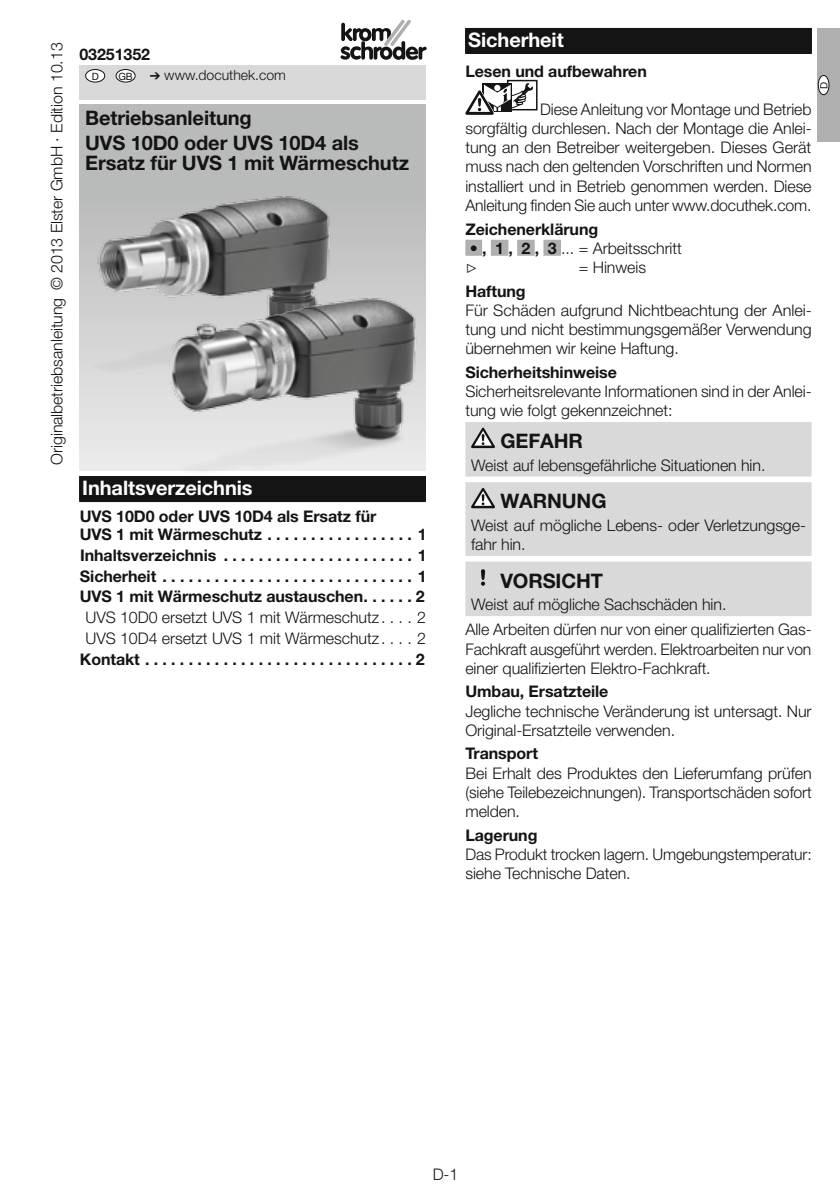
<style>
.page{position:relative;width:840px;height:1191px;background:#fff}
.page>*{position:absolute;margin:0;border:0;box-sizing:border-box;transform-origin:0 0}
.t1{font:700 20px/20px "Helvetica Neue LT Pro";letter-spacing:-.005em;color:#141414}
.t2{font:700 20px "Helvetica Neue LT Pro";letter-spacing:-.005em;color:#fff}
.t3{font:300 16px/19.2px "Helvetica Neue LT Pro";letter-spacing:-.005em;color:#141414}
.t4{font:700 16px/20.8px "Helvetica Neue LT Pro";letter-spacing:-.005em;color:#141414}
.t5{font:16px "Lucida Sans Unicode";color:#141414}
.t6{font:300 14px "Helvetica Neue LT Pro";color:#141414}
.t7{font:10px "Helvetica Neue LT Pro";color:#141414}
</style>
<div class="page">
<svg style="left:340px;top:20px;width:86px;height:40px"></svg>
<div style="left:79px;top:65px;width:346px;height:34px;background:#d9d9d9"></div>
<div style="left:86px;top:69px;width:19px;height:13px;background:#fff;border-radius:50%"></div>
<div style="left:85px;top:69px;width:20px;height:14px;border:1px solid #141414;border-radius:50%"></div>
<div style="left:116px;top:69px;width:19px;height:13px;background:#fff;border-radius:50%"></div>
<div style="left:115px;top:69px;width:21px;height:14px;border:1px solid #141414;border-radius:50%"></div>
<div style="left:79px;top:105px;width:346px;height:366px;background:linear-gradient(to bottom,#b0b1b1,#e9eaea)"></div>
<img style="left:79px;top:183px;width:256px;height:202px">
<img style="left:147px;top:285px;width:273px;height:186px">
<div style="left:465px;top:240px;width:17px;height:16px;background:#afafb0"></div>
<div style="left:490px;top:240px;width:18px;height:16px;background:#afafb0"></div>
<div style="left:517px;top:240px;width:17px;height:16px;background:#afafb0"></div>
<div style="left:543px;top:240px;width:17px;height:16px;background:#afafb0"></div>
<div style="left:506px;top:80px;width:31px;height:30px;border:2px solid #141414"></div>
<svg style="left:465px;top:82px;width:69px;height:33px"></svg>
<div style="left:465px;top:422px;width:346px;height:54px;background:#d9d9d9"></div>
<div style="left:465px;top:482px;width:346px;height:134px;background:#d9d9d9"></div>
<div style="left:816px;top:28px;width:23px;height:114px;background:#afafb0"></div>
<div style="left:817px;top:75px;width:11px;height:20px;background:#fff;border-radius:50%"></div>
<div style="left:817px;top:75px;width:11px;height:20px;border:1px solid #141414;border-radius:50%"></div>
<div style="left:79px;top:476px;width:346px;height:26px;background:#141414"></div>
<div style="left:465px;top:28px;width:346px;height:26px;background:#141414"></div>
<p class="t3" style="left:47px;top:290px;width:249px;rotate:-90deg">© 2013 Elster GmbH · Edition 10.13</p>
<p class="t3" style="left:47px;top:465px;width:168px;rotate:-90deg">Originalbetriebsanleitung</p>
<p class="t4" style="left:79px;top:43px;width:71px">03251352</p>
<p class="t7" style="left:92px;top:70px;width:9px">D</p>
<p class="t7" style="left:118px;top:70px;width:16px">GB</p>
<p class="t6" style="left:150px;top:66px;width:137px">➔ www.docuthek.com</p>
<p class="t1" style="left:85px;top:107px;width:168px">Betriebsanleitung</p>
<p class="t1" style="left:85px;top:133px;width:325px">UVS 1 0D0 oder UVS 1 0D4 als<br>Ersatz für UVS 1 mit Wärmeschutz</p>
<p class="t2" style="left:82px;top:475px;width:172px">Inhaltsverzeichnis</p>
<p class="t4" style="left:80px;top:507px;width:344px;line-height:18px">UVS 1 0D0 oder UVS 1 0D4 als Ersatz für<br>UVS 1 mit Wärmeschutz . . . . . . . . . . . . . . . . . 1</p>
<p class="t4" style="left:80px;top:544px;width:345px;text-align:justify">Inhaltsverzeichnis . . . . . . . . . . . . . . . . . . . . . . 1<br>Sicherheit . . . . . . . . . . . . . . . . . . . . . . . . . . . . . 1<br>UVS 1 mit Wärmeschutz austauschen . . . . . 2</p>
<p class="t3" style="left:85px;top:607px;width:300px">UVS 10D0 ersetzt UVS 1 mit Wärmeschutz ....</p>
<p class="t3" style="left:417px;top:607px;width:10px">2</p>
<p class="t3" style="left:85px;top:628px;width:300px">UVS 10D4 ersetzt UVS 1 mit Wärmeschutz ....</p>
<p class="t3" style="left:417px;top:628px;width:10px">2</p>
<p class="t4" style="left:80px;top:648px;width:345px">Kontakt . . . . . . . . . . . . . . . . . . . . . . . . . . . . . . 2</p>
<p class="t2" style="left:468px;top:27px;width:97px">Sicherheit</p>
<p class="t4" style="left:465px;top:60px;width:183px">Lesen und aufbewahren</p>
<p class="t3" style="left:465px;top:99px;width:347px;text-align:justify;text-indent:75px">Diese Anleitung vor Montage und Betrieb sorgfältig durchlesen. Nach der Montage die Anlei&shy;tung an den Betreiber weitergeben. Dieses Gerät muss nach den geltenden Vorschriften und Normen installiert und in Betrieb genommen werden. Diese Anleitung finden Sie auch unter www.docuthek.com.</p>
<p class="t4" style="left:465px;top:218px;width:134px">Zeichenerklärung</p>
<p class="t4" style="left:469px;top:237px;width:18px">• ,</p>
<p class="t4" style="left:508px;top:237px;width:6px">,</p>
<p class="t4" style="left:534px;top:237px;width:6px">,</p>
<p class="t3" style="left:560px;top:238px;width:122px">... = Arbeitsschritt</p>
<p class="t5" style="left:465px;top:255px;width:14px">▷</p>
<p class="t3" style="left:578px;top:257px;width:69px">= Hinweis</p>
<p class="t4" style="left:465px;top:280px;width:62px">Haftung</p>
<p class="t3" style="left:465px;top:300px;width:347px;text-align:justify">Für Schäden aufgrund Nichtbeachtung der Anlei&shy;tung und nicht bestimmungsgemäßer Verwendung übernehmen wir keine Haftung.</p>
<p class="t4" style="left:465px;top:361px;width:153px">Sicherheitshinweise</p>
<p class="t3" style="left:465px;top:381px;width:347px">Sicherheitsrelevante Informationen sind in der Anlei&shy;tung wie folgt gekennzeichnet:</p>
<p class="t1" style="left:500px;top:430px;width:84px">GEFAHR</p>
<p class="t3" style="left:471px;top:455px;width:296px">Weist auf lebensgefährliche Situationen hin.</p>
<p class="t1" style="left:500px;top:491px;width:108px">WARNUNG</p>
<p class="t3" style="left:471px;top:515px;width:336px">Weist auf mögliche Lebens- oder Verletzungsge&shy;fahr hin.</p>
<p class="t1" style="left:500px;top:570px;width:104px">VORSICHT</p>
<p class="t3" style="left:465px;top:592px;width:347px;line-height:24.8px;text-indent:6px">Weist auf mögliche Sachschäden hin.<br>Alle Arbeiten dürfen nur von einer qualifizierten Gas-</p>
<p class="t3" style="left:465px;top:639px;width:347px">Fachkraft ausgeführt werden. Elektroarbeiten nur von einer qualifizierten Elektro-Fachkraft.</p>
<p class="t4" style="left:465px;top:681px;width:144px">Umbau, Ersatzteile</p>
<p class="t3" style="left:465px;top:701px;width:347px">Jegliche technische Veränderung ist untersagt. Nur<br>Original-Ersatzteile verwenden.</p>
<p class="t4" style="left:465px;top:743px;width:74px">Transport</p>
<p class="t3" style="left:465px;top:763px;width:348px;text-align:justify">Bei Erhalt des Produktes den Lieferumfang prüfen (siehe Teilebezeichnungen). Transportschäden sofort melden.</p>
<p class="t4" style="left:465px;top:824px;width:74px">Lagerung</p>
<p class="t3" style="left:465px;top:844px;width:348px">Das Produkt trocken lagern. Umgebungstemperatur: siehe Technische Daten.</p>
<p class="t7" style="left:817px;top:89px;width:9px;rotate:-90deg">D</p>
<p class="t3" style="left:432px;top:1164px;width:27px">D-1</p>
</div>
